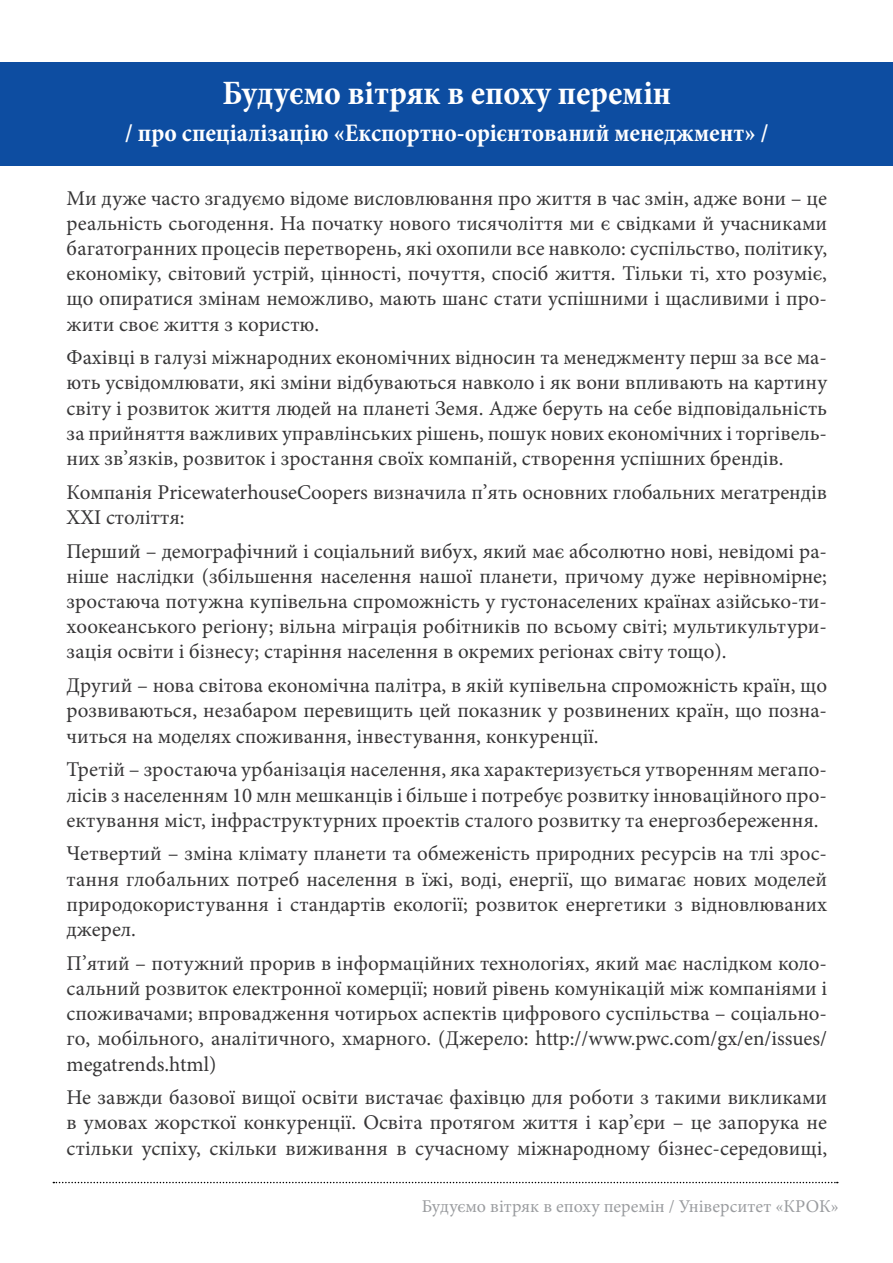
<style>
.page{position:relative;width:893px;height:1263px;background:#fff}
.page>*{position:absolute;margin:0;border:0;box-sizing:border-box;transform-origin:0 0}
.t1{font:700 condensed 34.5px "Minion Pro";color:#fff}
.t2{font:700 condensed 25.5px "Minion Pro";color:#fff}
.main{font:21px/25.2px "Minion Pro";color:#363536;text-align:justify}
.basic{font:18px "Minion Pro";color:#9a9c9f}
</style>
<div class="page">
<div style="left:0;top:62px;width:893px;height:103px;background:#0d4da1"></div>
<svg style="left:53px;top:1182px;width:785px;height:1px"></svg>
<p class="t1" style="left:222px;top:69px;width:450px">Будуємо вітряк в епоху перемін</p>
<p class="t2" style="left:125px;top:115px;width:645px">/ про спеціалізацію «Експортно-орієнтований менеджмент» /</p>
<p class="main" style="left:67px;top:185px;width:762px">Ми дуже часто згадуємо відоме висловлювання про життя в час змін, адже вони – це реальність сьогодення. На початку нового тисячоліття ми є свідками й учасниками багатогранних процесів перетворень, які охопили все навколо: суспільство, політику, економіку, світовий устрій, цінності, почуття, спосіб життя. Тільки ті, хто розуміє, що опиратися змінам неможливо, мають шанс стати успішними і щасливими і про&shy;жити своє життя з користю.</p>
<p class="main" style="left:67px;top:345px;width:762px">Фахівці в галузі міжнародних економічних відносин та менеджменту перш за все ма&shy;ють усвідомлювати, які зміни відбуваються навколо і як вони впливають на картину світу і розвиток життя людей на планеті Земя. Адже беруть на себе відповідальність за прийняття важливих управлінських рішень, пошук нових економічних і торгівель&shy;них зв’язків, розвиток і зростання своїх компаній, створення успішних брендів.</p>
<p class="main" style="left:67px;top:480px;width:762px">Компанія PricewaterhouseCoopers визначила п’ять основних глобальних мегатрендів<br>ХХІ століття:</p>
<p class="main" style="left:67px;top:538px;width:762px">Перший – демографічний і соціальний вибух, який має абсолютно нові, невідомі ра&shy;ніше наслідки (збільшення населення нашої планети, причому дуже нерівномірне; зростаюча потужна купівельна спроможність у густонаселених країнах азійсько-ти&shy;хоокеанського регіону; вільна міграція робітників по всьому світі; мультикультури&shy;зація освіти і бізнесу; старіння населення в окремих регіонах світу тощо).</p>
<p class="main" style="left:67px;top:673px;width:762px">Другий – нова світова економічна палітра, в якій купівельна спроможність країн, що розвиваються, незабаром перевищить цей показник у розвинених країн, що позна&shy;читься на моделях споживання, інвестування, конкуренції.</p>
<p class="main" style="left:67px;top:757px;width:762px">Третій – зростаюча урбанізація населення, яка характеризується утворенням мегапо&shy;лісів з населенням 10 млн мешканців і більше і потребує розвитку інноваційного про&shy;ектування міст, інфраструктурних проектів сталого розвитку та енергозбереження.</p>
<p class="main" style="left:67px;top:841px;width:762px">Четвертий – зміна клімату планети та обмеженість природних ресурсів на тлі зрос&shy;тання глобальних потреб населення в їжі, воді, енергії, що вимагає нових моделей природокористування і стандартів екології; розвиток енергетики з відновлюваних джерел.</p>
<p class="main" style="left:67px;top:950px;width:762px">П’ятий – потужний прорив в інформаційних технологіях, який має наслідком коло&shy;сальний розвиток електронної комерції; новий рівень комунікацій між компаніями і споживачами; впровадження чотирьох аспектів цифрового суспільства – соціально&shy;го, мобільного, аналітичного, хмарного. (Джерело: http://www.pwc.com/gx/en/issues/ megatrends.html)</p>
<p class="main" style="left:67px;top:1085px;width:762px">Не завжди базової вищої освіти вистачає фахівцю для роботи з такими викликами в умовах жорсткої конкуренції. Освіта протягом життя і кар’єри – це запорука не стільки успіху, скільки виживання в сучасному міжнародному бізнес-середовищі,</p>
<p class="basic" style="left:422px;top:1194px;width:419px">Будуємо вітряк в епоху перемін / Університет «КРОК»</p>
</div>
